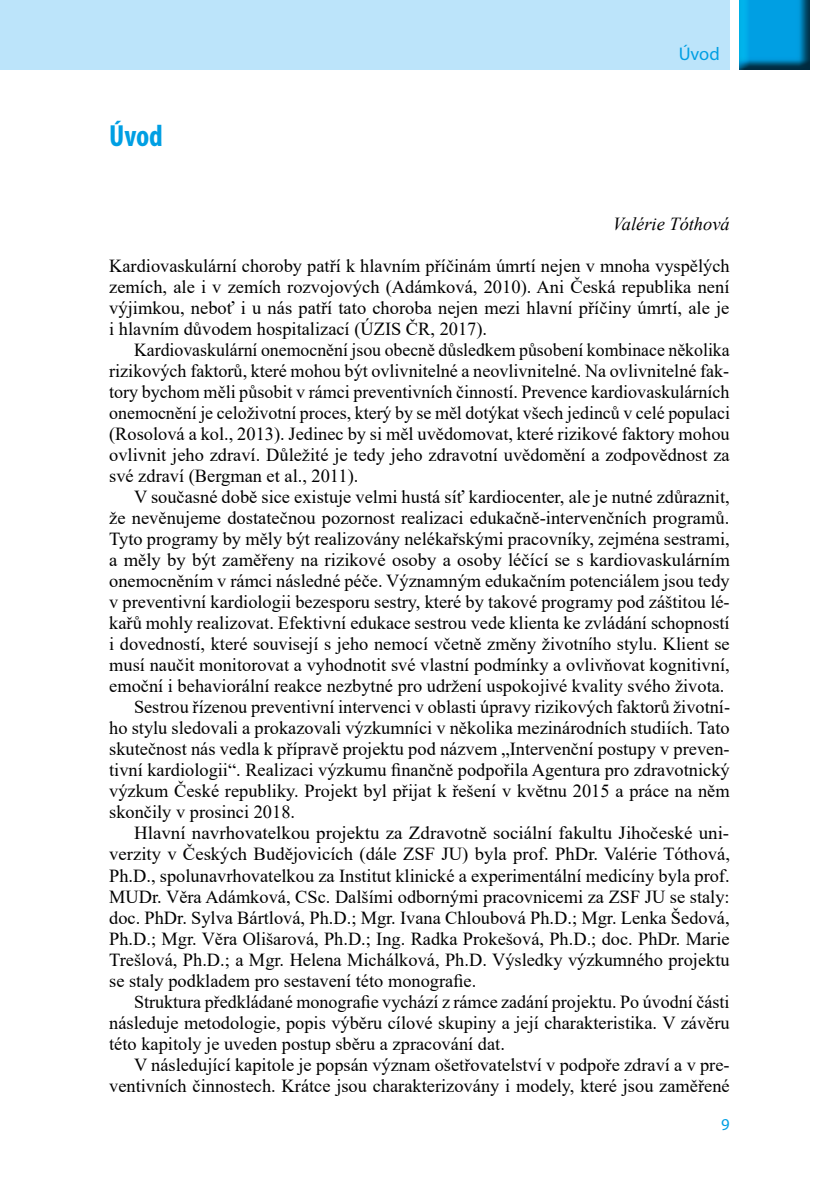
<style>
.page{position:relative;width:829px;height:1191px;background:#fff}
.page>*{position:absolute;margin:0;border:0;box-sizing:border-box;transform-origin:0 0}
.t1{font:700 condensed 30.62px "Myriad Pro";color:#009fe3}
.t2{font:18.38px/21px "Times New Roman";color:#000;text-align:justify}
.t3{font:italic 18.38px "Times New Roman";color:#000}
.t4{font:18.38px "Myriad Pro";color:#009fe3}
.t5{font:16.62px "Myriad Pro";color:#009fe3}
</style>
<div class="page">
<div style="left:0;top:0;width:729px;height:69px;background:#bce4fa"></div>
<img style="left:739px;top:0;width:70px;height:69px">
<h1 class="t1" style="left:109px;top:117px;width:55px">Úvod</h1>
<p class="t4" style="left:678px;top:42px;width:43px">Úvod</p>
<p class="t3" style="left:612px;top:211px;width:118px">Valérie Tóthová</p>
<p class="t2" style="left:109px;top:255px;width:622px">Kardiovaskulární choroby patří k hlavním příčinám úmrtí nejen v mnoha vyspělých zemích, ale i v zemích rozvojových (Adámková, 2010). Ani Česká republika není výjimkou, neboť i u nás patří tato choroba nejen mezi hlavní příčiny úmrtí, ale je i hlavním důvodem hospitalizací (ÚZIS ČR, 2017).</p>
<p class="t2" style="left:109px;top:339px;width:622px;text-indent:25px">Kardiovaskulární onemocnění jsou obecně důsledkem působení kombinace několika rizikových faktorů, které mohou být ovlivnitelné a neovlivnitelné. Na ovlivnitelné fak&shy;tory bychom měli působit v rámci preventivních činností. Prevence kardiovaskulárních onemocnění je celoživotní proces, který by se měl dotýkat všech jedinců v celé populaci (Rosolová a kol., 2013). Jedinec by si měl uvědomovat, které rizikové faktory mohou ovlivnit jeho zdraví. Důležité je tedy jeho zdravotní uvědomění a zodpovědnost za své zdraví (Bergman et al., 2011).</p>
<p class="t2" style="left:134px;top:486px;width:597px">V současné době sice existuje velmi hustá síť kardiocenter, ale je nutné zdůraznit,</p>
<p class="t2" style="left:109px;top:507px;width:621px">že nevěnujeme dostatečnou pozornost realizaci edukačně-intervenčních programů.</p>
<p class="t2" style="left:109px;top:528px;width:622px">Tyto programy by měly být realizovány nelékařskými pracovníky, zejména sestrami,</p>
<p class="t2" style="left:109px;top:549px;width:622px">a měly by být zaměřeny na rizikové osoby a osoby léčící se s kardiovaskulárním</p>
<p class="t2" style="left:109px;top:570px;width:622px">onemocněním v rámci následné péče. Významným edukačním potenciálem jsou tedy</p>
<p class="t2" style="left:109px;top:591px;width:622px">v preventivní kardiologii bezesporu sestry, které by takové programy pod záštitou lé-</p>
<p class="t2" style="left:109px;top:612px;width:622px">kařů mohly realizovat. Efektivní edukace sestrou vede klienta ke zvládání schopností</p>
<p class="t2" style="left:109px;top:633px;width:622px">i dovedností, které souvisejí s jeho nemocí včetně změny životního stylu. Klient se</p>
<p class="t2" style="left:109px;top:654px;width:622px">musí naučit monitorovat a vyhodnotit své vlastní podmínky a ovlivňovat kognitivní,</p>
<p class="t2" style="left:109px;top:675px;width:616px">emoční i behaviorální reakce nezbytné pro udržení uspokojivé kvality svého života.</p>
<p class="t2" style="left:134px;top:696px;width:597px">Sestrou řízenou preventivní intervenci v oblasti úpravy rizikových faktorů životní-</p>
<p class="t2" style="left:109px;top:717px;width:622px">ho stylu sledovali a prokazovali výzkumníci v několika mezinárodních studiích. Tato</p>
<p class="t2" style="left:109px;top:738px;width:622px">skutečnost nás vedla k přípravě projektu pod názvem „Intervenční postupy v preven-</p>
<p class="t2" style="left:109px;top:759px;width:622px">tivní kardiologii“. Realizaci výzkumu finančně podpořila Agentura pro zdravotnický</p>
<p class="t2" style="left:109px;top:780px;width:622px">výzkum České republiky. Projekt byl přijat k řešení v květnu 2015 a práce na něm</p>
<p class="t2" style="left:109px;top:801px;width:187px">skončily v prosinci 2018.</p>
<p class="t2" style="left:134px;top:822px;width:596px">Hlavní navrhovatelkou projektu za Zdravotně sociální fakultu Jihočeské uni-</p>
<p class="t2" style="left:109px;top:843px;width:622px">verzity v Českých Budějovicích (dále ZSF JU) byla prof. PhDr. Valérie Tóthová,</p>
<p class="t2" style="left:109px;top:864px;width:622px">Ph.D., spolunavrhovatelkou za Institut klinické a experimentální medicíny byla prof.</p>
<p class="t2" style="left:109px;top:885px;width:622px">MUDr. Věra Adámková, CSc. Dalšími odbornými pracovnicemi za ZSF JU se staly:</p>
<p class="t2" style="left:109px;top:906px;width:622px">doc. PhDr. Sylva Bártlová, Ph.D.; Mgr. Ivana Chloubová Ph.D.; Mgr. Lenka Šedová,</p>
<p class="t2" style="left:109px;top:927px;width:622px">Ph.D.; Mgr. Věra Olišarová, Ph.D.; Ing. Radka Prokešová, Ph.D.; doc. PhDr. Marie</p>
<p class="t2" style="left:109px;top:948px;width:622px">Trešlová, Ph.D.; a Mgr. Helena Michálková, Ph.D. Výsledky výzkumného projektu</p>
<p class="t2" style="left:109px;top:969px;width:368px">se staly podkladem pro sestavení této monografie.</p>
<p class="t2" style="left:134px;top:990px;width:597px">Struktura předkládané monografie vychází z rámce zadání projektu. Po úvodní části</p>
<p class="t2" style="left:109px;top:1011px;width:622px">následuje metodologie, popis výběru cílové skupiny a její charakteristika. V závěru</p>
<p class="t2" style="left:109px;top:1032px;width:397px">této kapitoly je uveden postup sběru a zpracování dat.</p>
<p class="t2" style="left:134px;top:1053px;width:597px">V následující kapitole je popsán význam ošetřovatelství v podpoře zdraví a v pre-</p>
<p class="t2" style="left:109px;top:1074px;width:622px">ventivních činnostech. Krátce jsou charakterizovány i modely, které jsou zaměřené</p>
<p class="t5" style="left:721px;top:1114px;width:10px">9</p>
</div>
